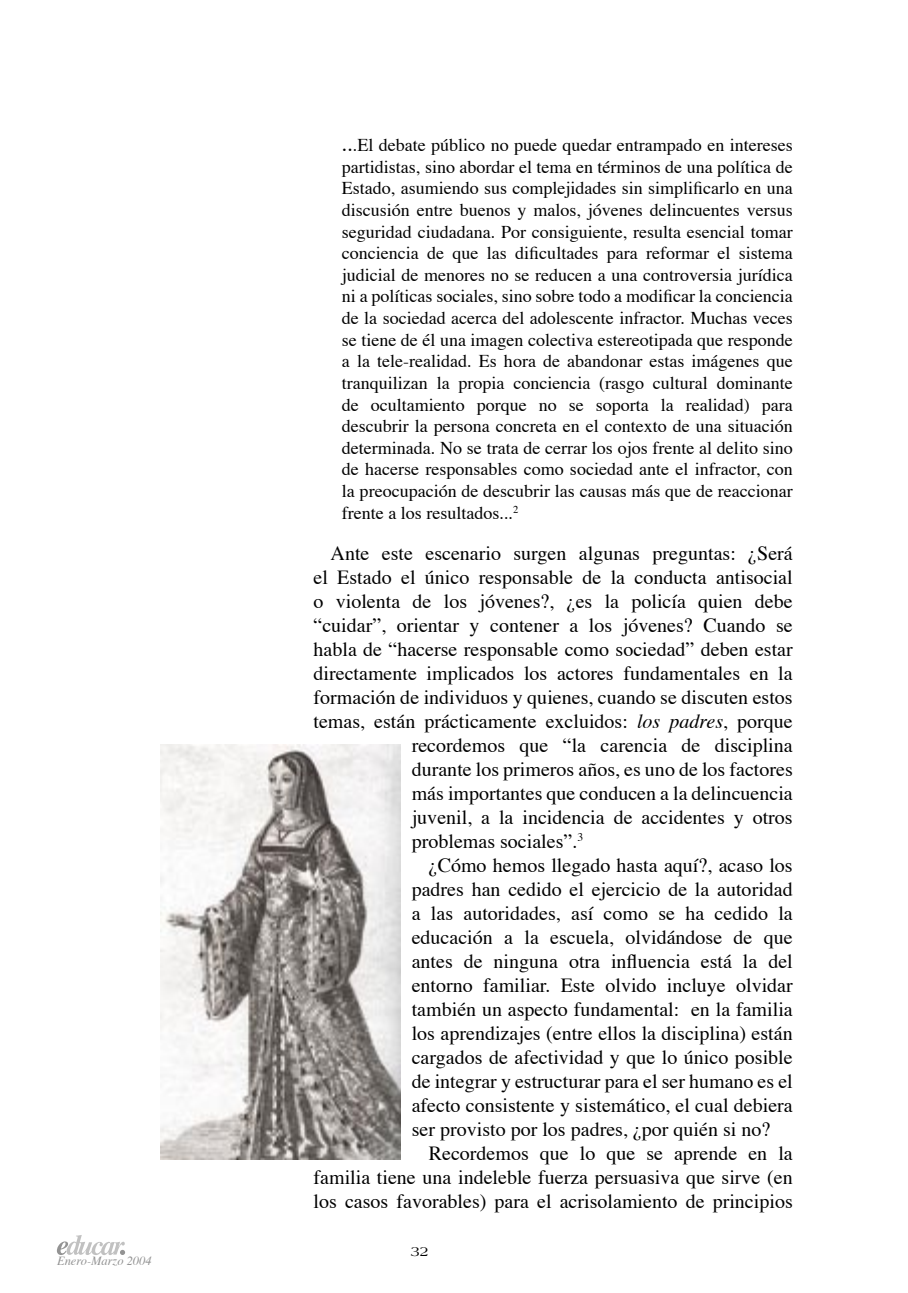
<style>
.page{position:relative;width:908px;height:1293px;background:#fff}
.page>*{position:absolute;margin:0;border:0;box-sizing:border-box;transform-origin:0 0}
.flujo{font:20px/24px "Times";color:#000;text-align:justify}
.destacado{font:18px/21.6px "Times";color:#000;text-align:justify}
.t1{font:14px "Americana";color:#000}
.t2{font:italic 12.4px "Times";color:#939393}
.s1{font-size:22px}
.s2{font-style:italic}
</style>
<div class="page">
<img style="left:160px;top:745px;width:240px;height:414px">
<svg style="left:57px;top:1235px;width:68px;height:20px"></svg>
<p class="t2" style="left:57px;top:1253px;width:96px">Enero-Marzo 2004</p>
<p class="destacado" style="left:342px;top:135px;width:452px"><span class="s1">..</span>.El debate público no puede quedar entrampado en intereses partidistas, sino abordar el tema en términos de una política de Estado, asumiendo sus complejidades sin simplificarlo en una discusión entre buenos y malos, jóvenes delincuentes versus seguridad ciudadana. Por consiguiente, resulta esencial tomar conciencia de que las dificultades para reformar el sistema judicial de menores no se reducen a una controversia jurídica ni a políticas sociales, sino sobre todo a modificar la conciencia de la sociedad acerca del adolescente infractor. Muchas veces se tiene de él una imagen colectiva estereotipada que responde a la tele-realidad. Es hora de abandonar estas imágenes que tranquilizan la propia conciencia (rasgo cultural dominante de ocultamiento porque no se soporta la realidad) para descubrir la persona concreta en el contexto de una situación determinada. No se trata de cerrar los ojos frente al delito sino de hacerse responsables como sociedad ante el infractor, con la preocupación de descubrir las causas más que de reaccionar frente a los resultados...<sup>2</sup></p>
<p class="flujo" style="left:330px;top:542px;width:463px">Ante este escenario surgen algunas preguntas: ¿Será</p>
<p class="flujo" style="left:313px;top:566px;width:480px">el Estado el único responsable de la conducta antisocial</p>
<p class="flujo" style="left:313px;top:590px;width:480px">o violenta de los jóvenes?, ¿es la policía quien debe</p>
<p class="flujo" style="left:313px;top:614px;width:480px">“cuidar”, orientar y contener a los jóvenes? Cuando se</p>
<p class="flujo" style="left:313px;top:638px;width:480px">habla de “hacerse responsable como sociedad” deben estar</p>
<p class="flujo" style="left:313px;top:662px;width:480px">directamente implicados los actores fundamentales en la</p>
<p class="flujo" style="left:313px;top:686px;width:480px">formación de individuos y quienes, cuando se discuten estos</p>
<p class="flujo" style="left:313px;top:710px;width:480px">temas, están prácticamente excluidos: <span class="s2">los padres</span>, porque</p>
<p class="flujo" style="left:411px;top:734px;width:382px">recordemos que “la carencia de disciplina</p>
<p class="flujo" style="left:411px;top:758px;width:382px">durante los primeros años, es uno de los factores</p>
<p class="flujo" style="left:411px;top:782px;width:382px">más importantes que conducen a la delincuencia</p>
<p class="flujo" style="left:411px;top:806px;width:382px">juvenil, a la incidencia de accidentes y otros</p>
<p class="flujo" style="left:411px;top:830px;width:173px">problemas sociales”.<sup>3</sup></p>
<p class="flujo" style="left:411px;top:854px;width:382px;text-indent:17px">¿Cómo hemos llegado hasta aquí?, acaso los padres han cedido el ejercicio de la autoridad a las autoridades, así como se ha cedido la educación a la escuela, olvidándose de que antes de ninguna otra influencia está la del entorno familiar. Este olvido incluye olvidar también un aspecto fundamental: en la familia los aprendizajes (entre ellos la disciplina) están cargados de afectividad y que lo único posible de integrar y estructurar para el ser humano es el afecto consistente y sistemático, el cual debiera ser provisto por los padres, ¿por quién si no?</p>
<p class="flujo" style="left:313px;top:1142px;width:480px;text-indent:115px">Recordemos que lo que se aprende en la familia tiene una indeleble fuerza persuasiva que sirve (en los casos favorables) para el acrisolamiento de principios</p>
<p class="t1" style="left:410px;top:1243px;width:20px">32</p>
</div>
